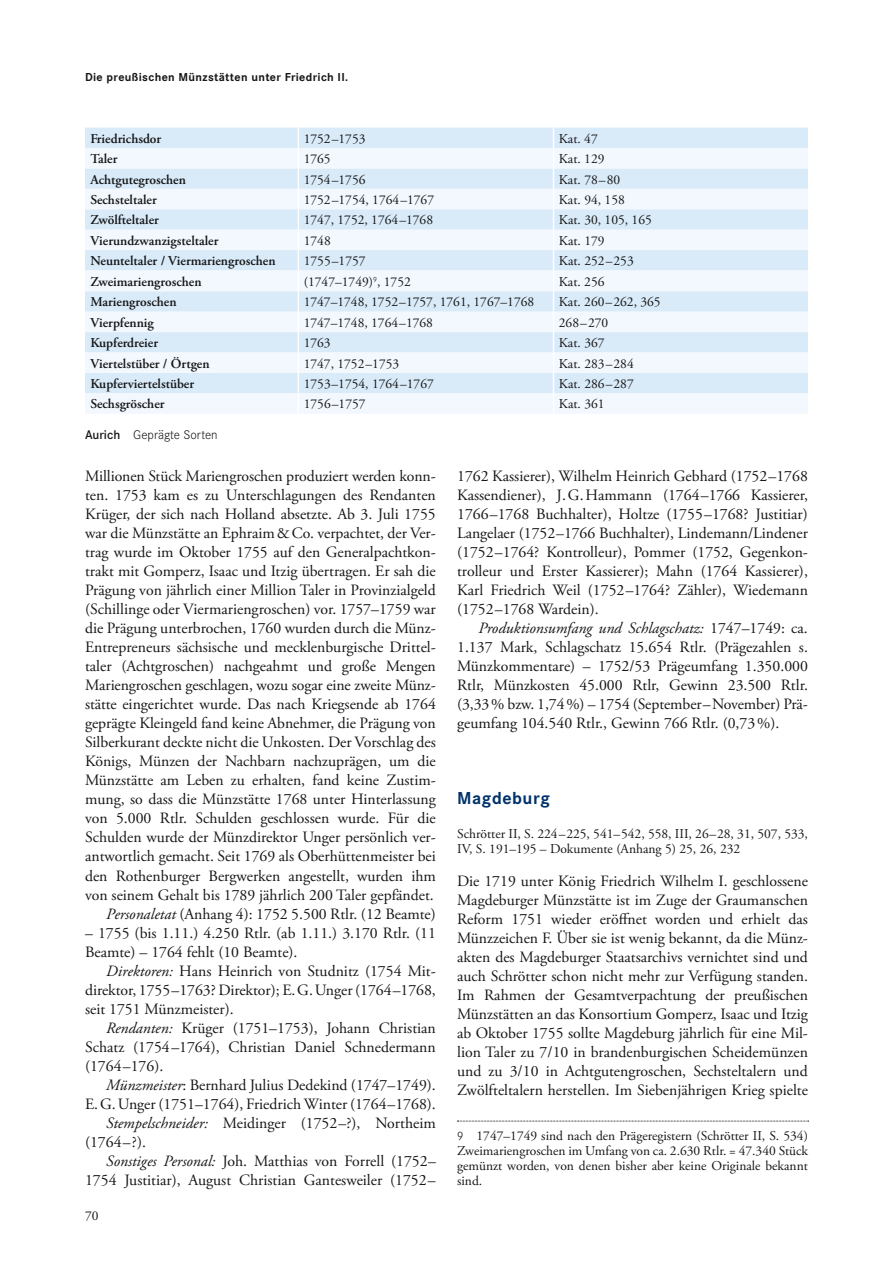
<style>
.page{position:relative;width:893px;height:1263px;background:#fff}
.page>*{position:absolute;margin:0;border:0;box-sizing:border-box;transform-origin:0 0}
.t1{font:700 18px "Corporate S";letter-spacing:.03em;color:#00326a}
.t2{font:15.75px/19px "Adobe Garamond Pro";color:#151616;text-align:justify}
.t3{font:13.5px/15px "Adobe Garamond Pro";color:#151616;text-align:justify}
.t4{font:600 13.5px "Adobe Garamond Pro";color:#151616}
.t5{font:300 13.05px "Corporate S";color:#151616}
.t6{font:700 12px "Corporate S";letter-spacing:.03em;color:#151616}
.s1{font-weight:600}
.s2{font-style:italic}
.s3{font-family:"Corporate S";font-weight:300;font-size:12.75px}
</style>
<div class="page">
<svg style="left:457px;top:1121px;width:352px;height:1px"></svg>
<div style="left:85px;top:128px;width:723px;height:20px;background:#d9eaf9"></div>
<svg style="left:85px;top:148px;width:723px;height:265px;fill:#f3f8fe"></svg>
<svg style="left:298px;top:128px;width:1px;height:285px"></svg>
<svg style="left:553px;top:128px;width:1px;height:285px"></svg>
<p class="t6" style="left:85px;top:70px;width:265px">Die preußischen Münzstätten unter Friedrich II.</p>
<p class="t4" style="left:90px;top:131px;width:72px">Friedrichsdor</p>
<p class="t3" style="left:304px;top:131px;width:63px">1752–1753</p>
<p class="t3" style="left:559px;top:131px;width:40px">Kat. 47</p>
<p class="t4" style="left:90px;top:151px;width:29px">Taler</p>
<p class="t3" style="left:304px;top:152px;width:28px">1765</p>
<p class="t3" style="left:559px;top:152px;width:47px">Kat. 129</p>
<p class="t4" style="left:90px;top:171px;width:97px">Achtgutegroschen</p>
<p class="t3" style="left:304px;top:172px;width:63px">1754–1756</p>
<p class="t3" style="left:559px;top:172px;width:63px">Kat. 78–80</p>
<p class="t4" style="left:90px;top:192px;width:68px">Sechsteltaler</p>
<p class="t3" style="left:304px;top:193px;width:132px">1752–1754, 1764–1767</p>
<p class="t3" style="left:559px;top:193px;width:67px">Kat. 94, 158</p>
<p class="t4" style="left:90px;top:212px;width:70px">Zwölfteltaler</p>
<p class="t3" style="left:304px;top:213px;width:131px">1747, 1752, 1764–1768</p>
<p class="t3" style="left:559px;top:213px;width:94px">Kat. 30, 105, 165</p>
<p class="t4" style="left:90px;top:233px;width:130px">Vierundzwanzigsteltaler</p>
<p class="t3" style="left:304px;top:233px;width:28px">1748</p>
<p class="t3" style="left:559px;top:233px;width:47px">Kat. 179</p>
<p class="t4" style="left:90px;top:253px;width:187px">Neunteltaler / Viermariengroschen</p>
<p class="t3" style="left:304px;top:254px;width:63px">1755–1757</p>
<p class="t3" style="left:559px;top:254px;width:76px">Kat. 252–253</p>
<p class="t4" style="left:90px;top:273px;width:113px">Zweimariengroschen</p>
<p class="t3" style="left:304px;top:275px;width:109px">(1747–1749)<sup>9</sup>, 1752</p>
<p class="t3" style="left:559px;top:274px;width:47px">Kat. 256</p>
<p class="t4" style="left:90px;top:294px;width:88px">Mariengroschen</p>
<p class="t3" style="left:304px;top:295px;width:232px">1747–1748, 1752–1757, 1761, 1767–1768</p>
<p class="t3" style="left:559px;top:295px;width:103px">Kat. 260–262, 365</p>
<p class="t4" style="left:90px;top:315px;width:65px">Vierpfennig</p>
<p class="t3" style="left:304px;top:315px;width:131px">1747–1748, 1764–1768</p>
<p class="t3" style="left:559px;top:315px;width:51px">268–270</p>
<p class="t4" style="left:90px;top:335px;width:69px">Kupferdreier</p>
<p class="t3" style="left:304px;top:336px;width:28px">1763</p>
<p class="t3" style="left:559px;top:336px;width:47px">Kat. 367</p>
<p class="t4" style="left:90px;top:356px;width:121px">Viertelstüber / Örtgen</p>
<p class="t3" style="left:304px;top:356px;width:97px">1747, 1752–1753</p>
<p class="t3" style="left:559px;top:356px;width:76px">Kat. 283–284</p>
<p class="t4" style="left:90px;top:376px;width:105px">Kupferviertelstüber</p>
<p class="t3" style="left:304px;top:377px;width:132px">1753–1754, 1764–1767</p>
<p class="t3" style="left:559px;top:377px;width:76px">Kat. 286–287</p>
<p class="t4" style="left:90px;top:396px;width:76px">Sechsgröscher</p>
<p class="t3" style="left:304px;top:397px;width:63px">1756–1757</p>
<p class="t3" style="left:559px;top:397px;width:47px">Kat. 361</p>
<p class="t5" style="left:85px;top:427px;width:134px"><span class="s1">Aurich</span> Geprägte Sorten</p>
<p class="t2" style="left:85px;top:467px;width:352px;text-align:right">Millionen Stück Mariengroschen produziert werden konn&shy;ten. 1753 kam es zu Unterschlagungen des Rendanten Krüger, der sich nach Holland absetzte. Ab 3. Juli 1755 war die Münzstätte an Ephraim&amp;Co. verpachtet, der Ver&shy;trag wurde im Oktober 1755 auf den Generalpachtkon&shy;trakt mit Gomperz, Isaac und Itzig übertragen. Er sah die Prägung von jährlich einer Million Taler in Provinzialgeld (Schillinge oder Viermariengroschen) vor. 1757–1759 war die Prägung unterbrochen, 1760 wurden durch die Münz-Entrepreneurs sächsische und mecklenburgische Drittel&shy;taler (Achtgroschen) nachgeahmt und große Mengen Mariengroschen geschlagen, wozu sogar eine zweite Münz&shy;stätte eingerichtet wurde. Das nach Kriegsende ab 1764 geprägte Kleingeld fand keine Abnehmer, die Prägung von Silberkurant deckte nicht die Unkosten. Der Vorschlag des Königs, Münzen der Nachbarn nachzuprägen, um die Münzstätte am Leben zu erhalten, fand keine Zustim&shy;mung, so dass die Münzstätte 1768 unter Hinterlassung von 5.000 Rtlr. Schulden geschlossen wurde. Für die Schulden wurde der Münzdirektor Unger persönlich ver&shy;antwortlich gemacht. Seit 1769 als Oberhüttenmeister bei den Rothenburger Bergwerken angestellt, wurden ihm von seinem Gehalt bis 1789 jährlich 200 Taler gepfändet.<br><span class="s2">Personaletat</span> (Anhang 4): 1752 5.500 Rtlr. (12 Beamte)</p>
<p class="t2" style="left:85px;top:923px;width:352px">– 1755 (bis 1.11.) 4.250 Rtlr. (ab 1.11.) 3.170 Rtlr. (11<br>Beamte) – 1764 fehlt (10 Beamte).</p>
<p class="t2" style="left:85px;top:961px;width:352px;text-indent:21px"><span class="s2">Direktoren:</span> Hans Heinrich von Studnitz (1754 Mit&shy;direktor, 1755–1763? Direktor); E.G.Unger (1764–1768, seit 1751 Münzmeister).</p>
<p class="t2" style="left:85px;top:1019px;width:352px;text-indent:21px"><span class="s2">Rendanten:</span> Krüger (1751–1753), Johann Christian Schatz (1754–1764), Christian Daniel Schnedermann (1764–176).</p>
<p class="t2" style="left:106px;top:1076px;width:331px"><span class="s2">Münzmeister</span>: Bernhard Julius Dedekind (1747–1749).</p>
<p class="t2" style="left:85px;top:1095px;width:352px">E.G.Unger (1751–1764), Friedrich Winter (1764–1768).</p>
<p class="t2" style="left:106px;top:1114px;width:331px"><span class="s2">Stempelschneider:</span> Meidinger (1752–?), Northeim</p>
<p class="t2" style="left:85px;top:1133px;width:62px">(1764–?).</p>
<p class="t2" style="left:106px;top:1152px;width:331px"><span class="s2">Sonstiges Personal:</span> Joh. Matthias von Forrell (1752–</p>
<p class="t2" style="left:85px;top:1171px;width:352px">1754 Justitiar), August Christian Gantesweiler (1752–</p>
<p class="t3" style="left:85px;top:1209px;width:15px">70</p>
<p class="t2" style="left:457px;top:467px;width:352px">1762 Kassierer), Wilhelm Heinrich Gebhard (1752–1768<br>Kassendiener), J.G.Hammann (1764–1766 Kassierer, 1766–1768 Buchhalter), Holtze (1755–1768? Justitiar)<br>Langelaer (1752–1766 Buchhalter), Lindemann/Lindener (1752–1764? Kontrolleur), Pommer (1752, Gegenkon&shy;trolleur und Erster Kassierer); Mahn (1764 Kassierer), Karl Friedrich Weil (1752–1764? Zähler), Wiedemann (1752–1768 Wardein).</p>
<p class="t2" style="left:457px;top:619px;width:352px;text-indent:21px"><span class="s2">Produktionsumfang und Schlagschatz:</span> 1747–1749: ca.<br>1.137 Mark, Schlagschatz 15.654 Rtlr. (Prägezahlen s.<br>Münzkommentare) – 1752/53 Prägeumfang 1.350.000<br>Rtlr, Münzkosten 45.000 Rtlr, Gewinn 23.500 Rtlr. (3,33% bzw. 1,74%) – 1754 (September–November) Prä&shy;geumfang 104.540 Rtlr., Gewinn 766 Rtlr. (0,73%).</p>
<p class="t1" style="left:457px;top:788px;width:94px">Magdeburg</p>
<p class="t3" style="left:457px;top:827px;width:352px">Schrötter II, S. 224–225, 541–542, 558, III, 26–28, 31, 507, 533,<br>IV, S. 191–195 – Dokumente (Anhang 5) 25, 26, 232</p>
<p class="t2" style="left:457px;top:872px;width:352px">Die 1719 unter König Friedrich Wilhelm I. geschlossene Magdeburger Münzstätte ist im Zuge der Graumanschen Reform 1751 wieder eröffnet worden und erhielt das Münzzeichen F. Über sie ist wenig bekannt, da die Münz&shy;akten des Magdeburger Staatsarchivs vernichtet sind und auch Schrötter schon nicht mehr zur Verfügung standen.<br>Im Rahmen der Gesamtverpachtung der preußischen Münzstätten an das Konsortium Gomperz, Isaac und Itzig ab Oktober 1755 sollte Magdeburg jährlich für eine Mil&shy;lion Taler zu 7/10 in brandenburgischen Scheidemünzen und zu 3/10 in Achtgutengroschen, Sechsteltalern und Zwölfteltalern herstellen. Im Siebenjährigen Krieg spielte</p>
<p class="t3" style="left:457px;top:1128px;width:352px"><span class="s3">9</span> 1747–1749 sind nach den Prägeregistern (Schrötter II, S. 534)<br>Zweimariengroschen im Umfang von ca. 2.630 Rtlr. = 47.340 Stück gemünzt worden, von denen bisher aber keine Originale bekannt sind.</p>
</div>
